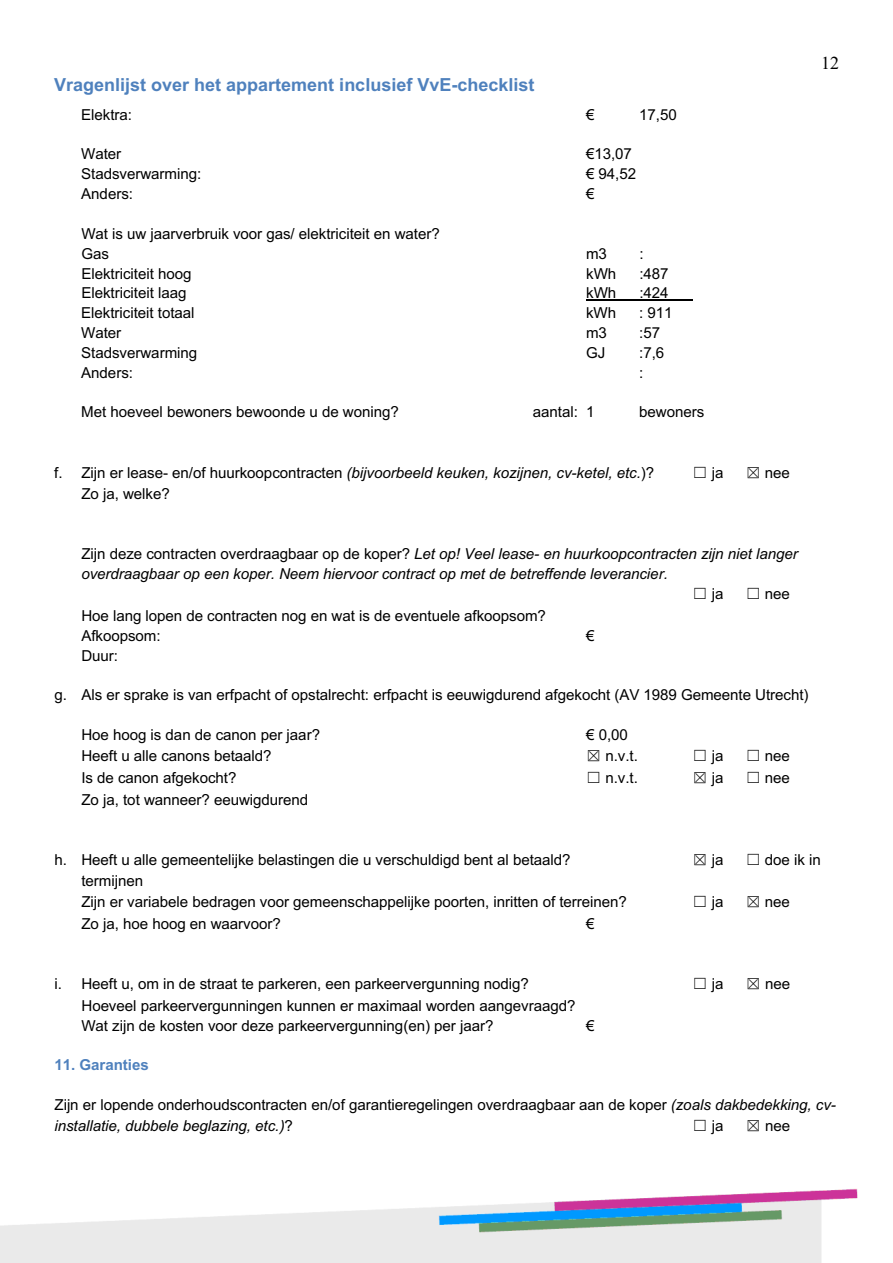
<style>
.page{position:relative;width:893px;height:1263px;background:#fff}
.page>*{position:absolute;margin:0;border:0;box-sizing:border-box;transform-origin:0 0}
.t1{font:700 18px "Arial";color:#4f81bd}
.t2{font:18px "Times New Roman";color:#000}
.t3{font:15.15px/19.8px "Arial";letter-spacing:-.005em;color:#000}
.t4{font:italic 15.15px "Arial";letter-spacing:-.005em;color:#000}
.t5{font:700 15.15px "Arial";letter-spacing:-.005em;color:#4f81bd}
.s1{font-style:normal}
.s2{font-family:"MS Gothic"}
.s3{font-style:italic}
</style>
<div class="page">
<img style="left:0;top:1188px;width:858px;height:75px">
<hr style="left:586px;top:300px;width:106px;height:1px;background:#000">
<p class="t1" style="left:54px;top:72px;width:482px">Vragenlijst over het appartement inclusief VvE-checklist</p>
<p class="t3" style="left:81px;top:104px;width:52px">Elektra:</p>
<p class="t3" style="left:586px;top:104px;width:10px">€</p>
<p class="t3" style="left:639px;top:104px;width:39px">17,50</p>
<p class="t3" style="left:81px;top:144px;width:42px">Water</p>
<p class="t3" style="left:586px;top:144px;width:47px">€13,07</p>
<p class="t3" style="left:81px;top:164px;width:122px">Stadsverwarming:</p>
<p class="t3" style="left:586px;top:164px;width:52px">€ 94,52</p>
<p class="t3" style="left:81px;top:184px;width:53px">Anders:</p>
<p class="t3" style="left:586px;top:184px;width:10px">€</p>
<p class="t3" style="left:81px;top:224px;width:360px">Wat is uw jaarverbruik voor gas/ elektriciteit en water?<br>Gas</p>
<p class="t3" style="left:586px;top:243px;width:22px">m3</p>
<p class="t3" style="left:639px;top:243px;width:6px">:</p>
<p class="t3" style="left:81px;top:263px;width:112px">Elektriciteit hoog</p>
<p class="t3" style="left:586px;top:263px;width:32px">kWh</p>
<p class="t3" style="left:639px;top:263px;width:31px">:487</p>
<p class="t3" style="left:81px;top:283px;width:107px">Elektriciteit laag</p>
<p class="t3" style="left:586px;top:283px;width:32px">kWh</p>
<p class="t3" style="left:639px;top:283px;width:31px">:424</p>
<p class="t3" style="left:81px;top:303px;width:115px">Elektriciteit totaal</p>
<p class="t3" style="left:586px;top:303px;width:32px">kWh</p>
<p class="t3" style="left:639px;top:303px;width:35px">: 911</p>
<p class="t3" style="left:81px;top:323px;width:42px">Water</p>
<p class="t3" style="left:586px;top:323px;width:22px">m3</p>
<p class="t3" style="left:639px;top:323px;width:22px">:57</p>
<p class="t3" style="left:81px;top:342px;width:117px">Stadsverwarming</p>
<p class="t3" style="left:586px;top:342px;width:21px">GJ</p>
<p class="t3" style="left:639px;top:342px;width:27px">:7,6</p>
<p class="t3" style="left:81px;top:362px;width:53px">Anders:</p>
<p class="t3" style="left:639px;top:362px;width:6px">:</p>
<p class="t3" style="left:81px;top:402px;width:319px">Met hoeveel bewoners bewoonde u de woning?</p>
<p class="t3" style="left:533px;top:402px;width:63px">aantal: 1</p>
<p class="t3" style="left:639px;top:402px;width:67px">bewoners</p>
<p class="t2" style="left:821px;top:51px;width:19px">12</p>
<p class="t4" style="left:54px;top:463px;width:601px"><span class="s1">f. Zijn er lease- en/of huurkoopcontracten</span> (bijvoorbeeld keuken, kozijnen, cv-ketel, etc.<span class="s1">)?</span></p>
<p class="t3" style="left:692px;top:463px;width:32px"><span class="s2">☐</span> ja</p>
<p class="t3" style="left:746px;top:463px;width:46px"><span class="s2">☒</span> nee</p>
<p class="t3" style="left:81px;top:484px;width:90px">Zo ja, welke?</p>
<p class="t4" style="left:81px;top:544px;width:718px"><span class="s1">Zijn deze contracten overdraagbaar op de koper?</span> Let op! Veel lease- en huurkoopcontracten zijn niet langer</p>
<p class="t4" style="left:81px;top:563px;width:588px">overdraagbaar op een koper. Neem hiervoor contract op met de betreffende leverancier.</p>
<p class="t3" style="left:692px;top:584px;width:32px"><span class="s2">☐</span> ja</p>
<p class="t3" style="left:746px;top:584px;width:46px"><span class="s2">☐</span> nee</p>
<p class="t3" style="left:81px;top:606px;width:466px">Hoe lang lopen de contracten nog en wat is de eventuele afkoopsom?<br>Afkoopsom:</p>
<p class="t3" style="left:586px;top:625px;width:10px">€</p>
<p class="t3" style="left:81px;top:645px;width:38px">Duur:</p>
<p class="t3" style="left:54px;top:685px;width:756px">g. Als er sprake is van erfpacht of opstalrecht: erfpacht is eeuwigdurend afgekocht (AV 1989 Gemeente Utrecht)</p>
<p class="t3" style="left:81px;top:725px;width:240px">Hoe hoog is dan de canon per jaar?</p>
<p class="t3" style="left:586px;top:725px;width:43px">€ 0,00</p>
<p class="t3" style="left:81px;top:745px;width:192px">Heeft u alle canons betaald?</p>
<p class="t3" style="left:586px;top:745px;width:53px"><span class="s2">☒</span> n.v.t.</p>
<p class="t3" style="left:693px;top:745px;width:32px"><span class="s2">☐</span> ja</p>
<p class="t3" style="left:746px;top:745px;width:46px"><span class="s2">☐</span> nee</p>
<p class="t3" style="left:81px;top:768px;width:157px">Is de canon afgekocht?</p>
<p class="t3" style="left:586px;top:768px;width:53px"><span class="s2">☐</span> n.v.t.</p>
<p class="t3" style="left:693px;top:768px;width:32px"><span class="s2">☒</span> ja</p>
<p class="t3" style="left:746px;top:768px;width:46px"><span class="s2">☐</span> nee</p>
<p class="t3" style="left:81px;top:789px;width:228px">Zo ja, tot wanneer? eeuwigdurend</p>
<p class="t3" style="left:54px;top:850px;width:518px">h. Heeft u alle gemeentelijke belastingen die u verschuldigd bent al betaald?</p>
<p class="t3" style="left:693px;top:850px;width:32px"><span class="s2">☒</span> ja</p>
<p class="t3" style="left:746px;top:850px;width:77px"><span class="s2">☐</span> doe ik in</p>
<p class="t3" style="left:81px;top:871px;width:547px;line-height:20.9px">termijnen<br>Zijn er variabele bedragen voor gemeenschappelijke poorten, inritten of terreinen?</p>
<p class="t3" style="left:693px;top:892px;width:32px"><span class="s2">☐</span> ja</p>
<p class="t3" style="left:746px;top:892px;width:46px"><span class="s2">☒</span> nee</p>
<p class="t3" style="left:81px;top:913px;width:201px">Zo ja, hoe hoog en waarvoor?</p>
<p class="t3" style="left:586px;top:913px;width:10px">€</p>
<p class="t3" style="left:54px;top:974px;width:476px">i. Heeft u, om in de straat te parkeren, een parkeervergunning nodig?</p>
<p class="t3" style="left:693px;top:974px;width:32px"><span class="s2">☐</span> ja</p>
<p class="t3" style="left:746px;top:974px;width:46px"><span class="s2">☒</span> nee</p>
<p class="t3" style="left:81px;top:995px;width:495px">Hoeveel parkeervergunningen kunnen er maximaal worden aangevraagd?<br>Wat zijn de kosten voor deze parkeervergunning(en) per jaar?</p>
<p class="t3" style="left:586px;top:1015px;width:10px">€</p>
<p class="t5" style="left:55px;top:1054px;width:96px">11. Garanties</p>
<p class="t3" style="left:54px;top:1094px;width:783px;line-height:20.9px">Zijn er lopende onderhoudscontracten en/of garantieregelingen overdraagbaar aan de koper <span class="s3">(zoals dakbedekking, cv&shy;installatie, dubbele beglazing, etc.)</span>?</p>
<p class="t3" style="left:693px;top:1115px;width:32px"><span class="s2">☐</span> ja</p>
<p class="t3" style="left:746px;top:1115px;width:46px"><span class="s2">☒</span> nee</p>
</div>
